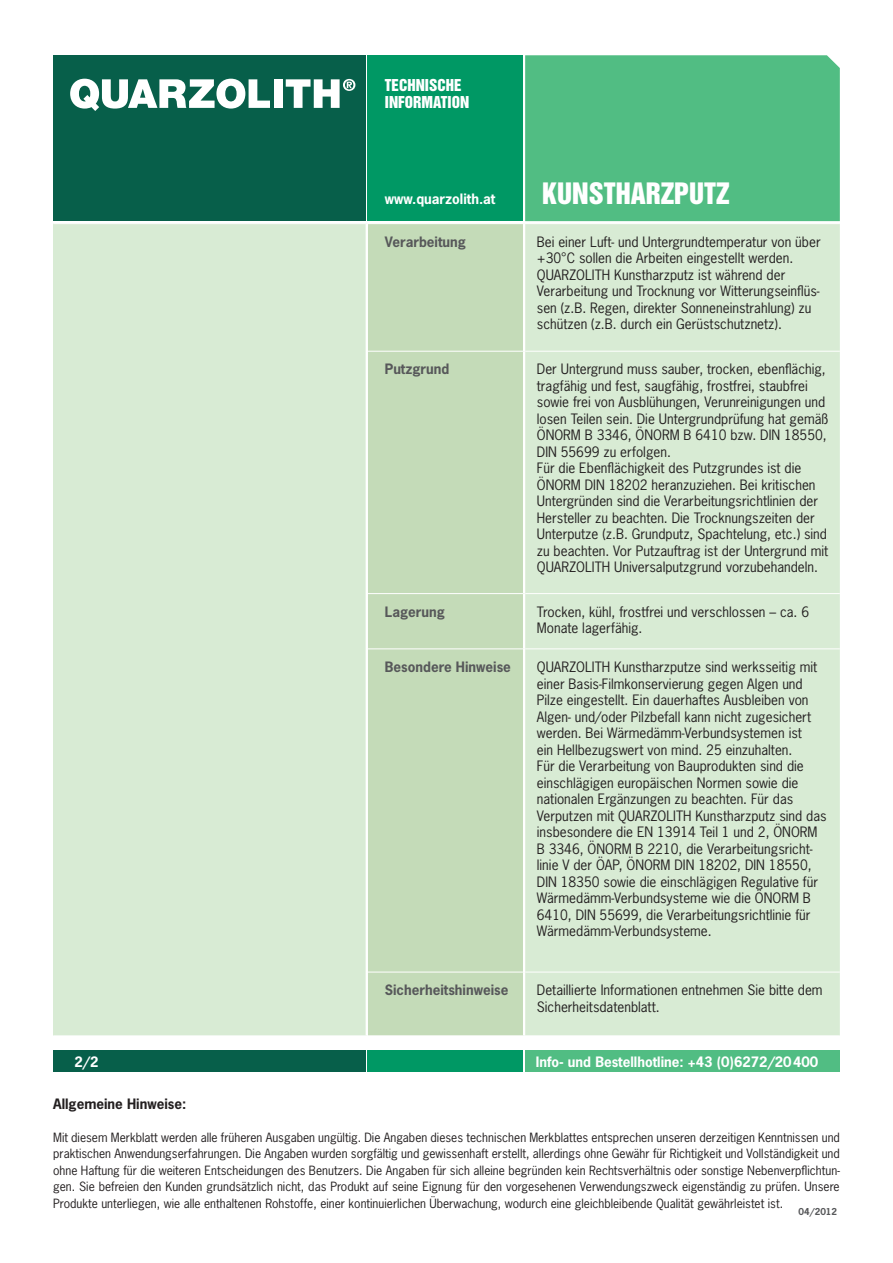
<style>
.page{position:relative;width:893px;height:1263px;background:#fff}
.page>*{position:absolute;margin:0;border:0;box-sizing:border-box;transform-origin:0 0}
.Subline_weiss{font:27px "Helvetica Inserat LT Std";color:#fff}
.Subline_weiss-2{font:15px/17.2px "Helvetica Inserat LT Std";color:#fff}
.Copy{font:13.5px/16.5px "News Gothic Std";color:#231f20}
.Copy-2{font:700 13.5px "News Gothic Std";color:#57585a}
.Copy-3{font:700 13.5px "News Gothic Std";color:#fff}
.t1{font:700 13.5px "News Gothic Std";color:#231f20}
.t2{font:12px/16.5px "News Gothic Std";color:#231f20;text-align:justify}
.Copy-4{font:700 9px "News Gothic Std";letter-spacing:.005em;color:#57585a}
</style>
<div class="page">
<div style="left:53px;top:1050px;width:313px;height:21px;background:#075f4a"></div>
<div style="left:368px;top:1050px;width:155px;height:21px;background:#009864"></div>
<div style="left:525px;top:1050px;width:315px;height:21px;background:#51bd83"></div>
<div style="left:53px;top:55px;width:313px;height:166px;background:#075f4a"></div>
<div style="left:525px;top:55px;width:315px;height:166px;background:#51bd83"></div>
<div style="left:368px;top:55px;width:155px;height:166px;background:#009864"></div>
<div style="left:368px;top:224px;width:155px;height:811px;background:#c4dbb8"></div>
<svg style="left:525px;top:224px;width:315px;height:811px;background:#d9ebd5"></svg>
<hr style="left:368px;top:351px;width:155px;height:1px;background:#fff">
<hr style="left:525px;top:351px;width:315px;height:1px;background:#fff">
<hr style="left:368px;top:593px;width:155px;height:1px;background:#fff">
<hr style="left:525px;top:593px;width:315px;height:1px;background:#fff">
<hr style="left:368px;top:648px;width:155px;height:1px;background:#fff">
<hr style="left:525px;top:648px;width:315px;height:1px;background:#fff">
<hr style="left:368px;top:972px;width:155px;height:1px;background:#fff">
<hr style="left:525px;top:972px;width:315px;height:1px;background:#fff">
<div style="left:53px;top:224px;width:314px;height:812px;background:#d8ebd4"></div>
<hr style="left:53px;top:1035px;width:315px;height:1px;background:#fff">
<hr style="left:366px;top:224px;width:2px;height:811px;background:#fff">
<svg style="left:70px;top:79px;width:200px;height:32px"></svg>
<div style="left:274px;top:79px;width:9px;height:29px;background:#fff"></div>
<svg style="left:286px;top:79px;width:69px;height:29px"></svg>
<p class="Subline_weiss-2" style="left:385px;top:77px;width:86px">TECHNISCHE<br>INFORMATION</p>
<p class="Copy-3" style="left:385px;top:190px;width:112px">www.quarzolith.at</p>
<p class="Subline_weiss" style="left:542px;top:177px;width:189px">KUNSTHARZPUTZ</p>
<p class="Copy-2" style="left:385px;top:233px;width:83px">Verarbeitung</p>
<p class="Copy" style="left:537px;top:233px;width:285px">Bei einer Luft- und Untergrundtemperatur von über</p>
<p class="Copy" style="left:537px;top:250px;width:258px">+30°C sollen die Arbeiten eingestellt werden.</p>
<p class="Copy" style="left:537px;top:266px;width:284px">QUARZOLITH Kunstharzputz ist während der Verarbeitung und Trocknung vor Witterungseinflüs&shy;sen (z.B. Regen, direkter Sonneneinstrahlung) zu schützen (z.B. durch ein Gerüstschutznetz).</p>
<p class="Copy-2" style="left:385px;top:360px;width:66px">Putzgrund</p>
<p class="Copy" style="left:537px;top:361px;width:293px">Der Untergrund muss sauber, trocken, ebenflächig, tragfähig und fest, saugfähig, frostfrei, staubfrei sowie frei von Ausblühungen, Verunreinigungen und losen Teilen sein. Die Untergrundprüfung hat gemäß ÖNORM B 3346, ÖNORM B 6410 bzw. DIN 18550, DIN 55699 zu erfolgen.</p>
<p class="Copy" style="left:537px;top:460px;width:293px">Für die Ebenflächigkeit des Putzgrundes ist die ÖNORM DIN 18202 heranzuziehen. Bei kritischen Untergründen sind die Verarbeitungsrichtlinien der Hersteller zu beachten. Die Trocknungszeiten der Unterputze (z.B. Grundputz, Spachtelung, etc.) sind zu beachten. Vor Putzauftrag ist der Untergrund mit QUARZOLITH Universalputzgrund vorzubehandeln.</p>
<p class="Copy-2" style="left:385px;top:603px;width:62px">Lagerung</p>
<p class="Copy" style="left:537px;top:603px;width:274px">Trocken, kühl, frostfrei und verschlossen – ca. 6<br>Monate lagerfähig.</p>
<p class="Copy-2" style="left:385px;top:658px;width:128px">Besondere Hinweise</p>
<p class="Copy" style="left:537px;top:659px;width:291px">QUARZOLITH Kunstharzputze sind werksseitig mit einer Basis-Filmkonservierung gegen Algen und Pilze eingestellt. Ein dauerhaftes Ausbleiben von Algen- und/oder Pilzbefall kann nicht zugesichert werden. Bei Wärmedämm-Verbundsystemen ist<br>ein Hellbezugswert von mind. 25 einzuhalten.<br>Für die Verarbeitung von Bauprodukten sind die einschlägigen europäischen Normen sowie die nationalen Ergänzungen zu beachten. Für das Verputzen mit QUARZOLITH Kunstharzputz sind das insbesondere die EN 13914 Teil 1 und 2, ÖNORM B 3346, ÖNORM B 2210, die Verarbeitungsricht&shy;linie V der ÖAP, ÖNORM DIN 18202, DIN 18550, DIN 18350 sowie die einschlägigen Regulative für Wärmedämm-Verbundsysteme wie die ÖNORM B 6410, DIN 55699, die Verarbeitungsrichtlinie für Wärmedämm-Verbundsysteme.</p>
<p class="Copy-2" style="left:385px;top:981px;width:125px">Sicherheitshinweise</p>
<p class="Copy" style="left:537px;top:982px;width:287px">Detaillierte Informationen entnehmen Sie bitte dem<br>Sicherheitsdatenblatt.</p>
<p class="Copy-3" style="left:74px;top:1053px;width:26px">2/2</p>
<p class="Copy-3" style="left:536px;top:1053px;width:284px">Info- und Bestellhotline: +43 (0)6272/20400</p>
<p class="t1" style="left:53px;top:1095px;width:135px">Allgemeine Hinweise:</p>
<p class="t2" style="left:53px;top:1129px;width:788px">Mit diesem Merkblatt werden alle früheren Ausgaben ungültig. Die Angaben dieses technischen Merkblattes entsprechen unseren derzeitigen Kenntnissen und praktischen Anwendungserfahrungen. Die Angaben wurden sorgfältig und gewissenhaft erstellt, allerdings ohne Gewähr für Richtigkeit und Vollständigkeit und ohne Haftung für die weiteren Entscheidungen des Benutzers. Die Angaben für sich alleine begründen kein Rechtsverhältnis oder sonstige Nebenverpflichtun&shy;gen. Sie befreien den Kunden grundsätzlich nicht, das Produkt auf seine Eignung für den vorgesehenen Verwendungszweck eigenständig zu prüfen. Unsere Produkte unterliegen, wie alle enthaltenen Rohstoffe, einer kontinuierlichen Überwachung, wodurch eine gleichbleibende Qualität gewährleistet ist.</p>
<p class="Copy-4" style="left:798px;top:1205px;width:40px">04/2012</p>
</div>
